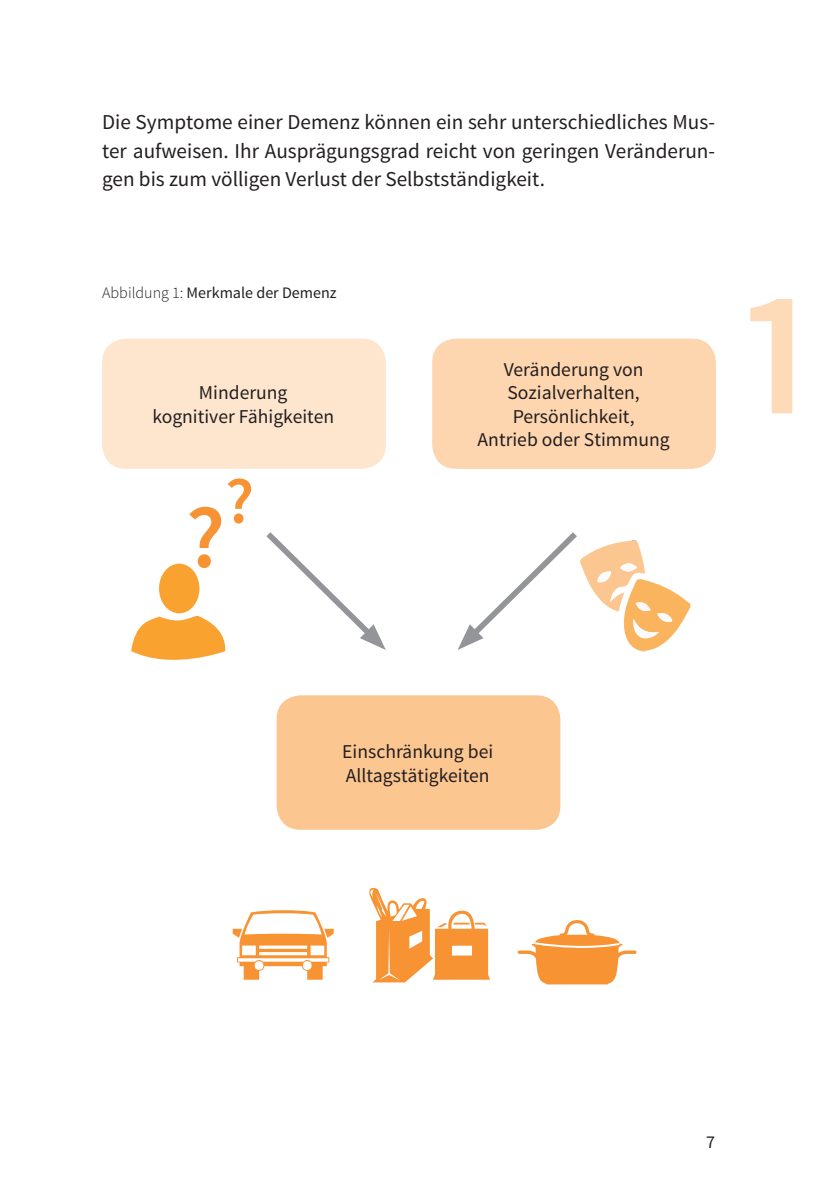
<style>
.page{position:relative;width:840px;height:1191px;background:#fff}
.page>*{position:absolute;margin:0;border:0;box-sizing:border-box;transform-origin:0 0}
.t1{font:600 180px "Source Sans Pro";color:#fddbb9}
.t2{font:600 88.4px "Source Sans Pro";color:#f79332}
.t3{font:600 65px "Source Sans Pro";color:#f79332}
.t4{font:21.2px/28.4px "Source Sans Pro";color:#231f20;text-align:justify}
.t5{font:19.6px/23.6px "Source Sans Pro";color:#231f20;text-align:center}
.t6{font:18px "Source Sans Pro";color:#231f20}
.t7{font:16px "Source Sans Pro";color:#231f20}
.s1{font-weight:300}
</style>
<div class="page">
<div style="left:159px;top:563px;width:40px;height:50px;background:#f9a230;border-radius:50%"></div>
<svg style="left:131px;top:616px;width:94px;height:44px"></svg>
<div style="left:102px;top:338px;width:283px;height:131px;background:#fee6ce;border-radius:24px"></div>
<div style="left:432px;top:338px;width:283px;height:131px;background:#fdd5af;border-radius:24px"></div>
<div style="left:276px;top:695px;width:284px;height:134px;background:#fcc691;border-radius:24px"></div>
<svg style="left:266px;top:532px;width:119px;height:118px"></svg>
<svg style="left:457px;top:532px;width:233px;height:120px"></svg>
<svg style="left:517px;top:920px;width:119px;height:64px"></svg>
<p class="t4" style="left:102px;top:108px;width:614px">Die Symptome einer Demenz können ein sehr unterschiedliches Mus&shy;ter aufweisen. Ihr Ausprägungsgrad reicht von geringen Veränderun&shy;gen bis zum völligen Verlust der Selbstständigkeit.</p>
<p class="t7" style="left:102px;top:283px;width:236px"><span class="s1">Abbildung 1:</span> Merkmale der Demenz</p>
<p class="t5" style="left:152px;top:381px;width:183px">Minderung<br>kognitiver Fähigkeiten</p>
<h3 class="t3" style="left:225px;top:460px;width:30px">?</h3>
<h2 class="t2" style="left:186px;top:482px;width:41px">?</h2>
<p class="t5" style="left:477px;top:358px;width:193px">Veränderung von<br>Sozialverhalten,<br>Persönlichkeit,<br>Antrieb oder Stimmung</p>
<h1 class="t1" style="left:742px;top:240px;width:72px">1</h1>
<p class="t5" style="left:342px;top:740px;width:152px;text-align:left">Einschränkung bei<br>Alltagstätigkeiten</p>
<p class="t6" style="left:705px;top:1131px;width:10px">7</p>
</div>
